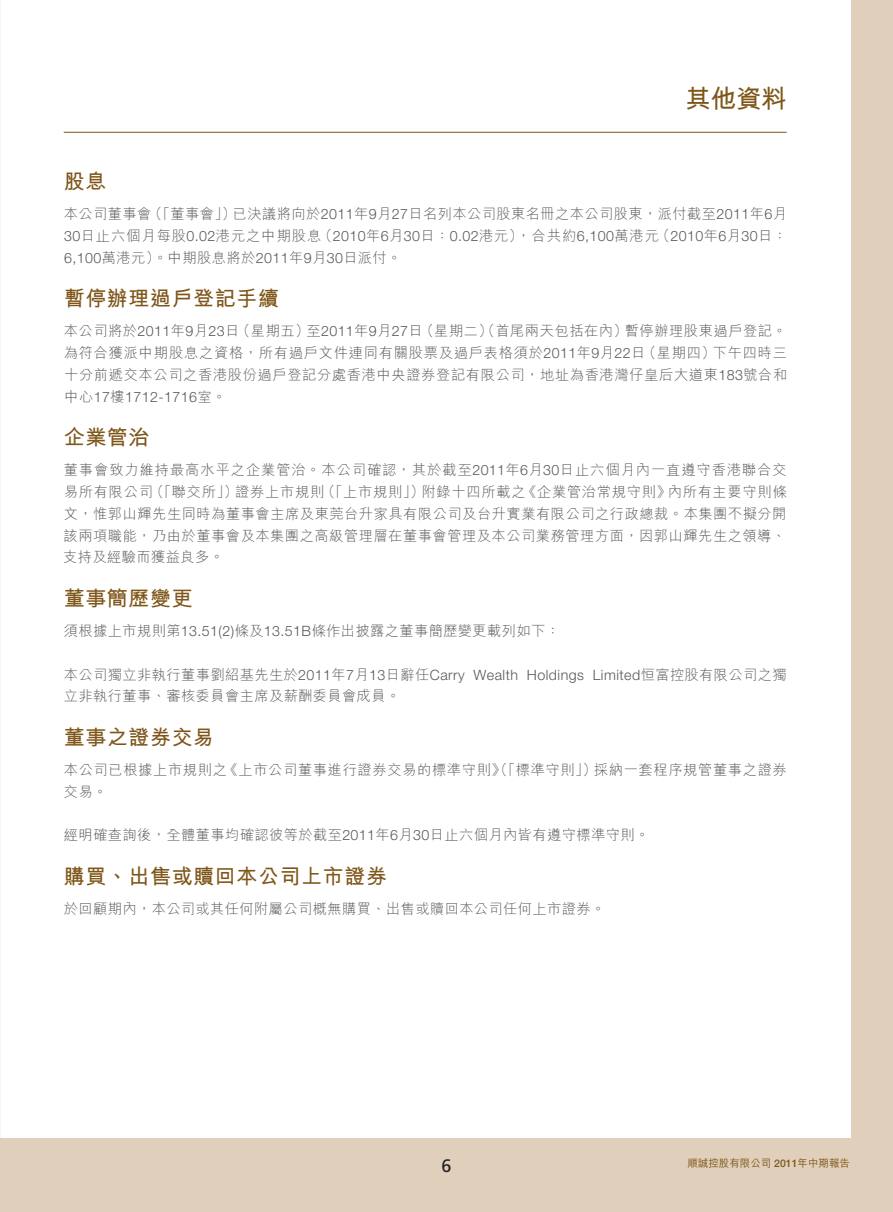
<style>
.page{position:relative;width:893px;height:1212px;background:#dfcfbb}
.page>*{position:absolute;margin:0;border:0;box-sizing:border-box;transform-origin:0 0}
.t1{font:700 25.5px "M Hei HK";color:#7f5619}
.t2{font:700 21px "M Hei HK";letter-spacing:.03em;color:#7f5619}
.t3{font:18px "Frutiger LT Std";color:#231f20}
.t4{font:300 14.25px/21.8px "M Hei HK";letter-spacing:.03em;color:#57585a;text-align:justify}
.t5{font:300 14.25px "Helvetica Neue LT Std";letter-spacing:.035em;color:#57585a}
.t6{font:500 10.5px "M Hei HK";color:#7f5619}
.s1{font-family:"Helvetica Neue LT Std"}
.s2{font-family:"M Hei HK"}
</style>
<div class="page">
<div style="left:0;top:0;width:850px;height:1137px;background:#fff"></div>
<hr style="left:64px;top:132px;width:723px;height:1px;background:#7f5619">
<h1 class="t1" style="left:686px;top:80px;width:103px">其他資料</h1>
<h2 class="t2" style="left:64px;top:166px;width:44px">股息</h2>
<p class="t4" style="left:64px;top:202px;width:725px">本公司董事會（「董事會」）已決議將向於<span class="s1">2011</span>年<span class="s1">9</span>月<span class="s1">27</span>日名列本公司股東名冊之本公司股東，派付截至<span class="s1">2011</span>年<span class="s1">6</span>月<span class="s1">30</span>日止六個月每股<span class="s1">0.02</span>港元之中期股息（<span class="s1">2010</span>年<span class="s1">6</span>月<span class="s1">30</span>日：<span class="s1">0.02</span>港元），合共約<span class="s1">6,100</span>萬港元（<span class="s1">2010</span>年<span class="s1">6</span>月<span class="s1">30</span>日：<span class="s1">6,100</span>萬港元）。中期股息將於<span class="s1">2011</span>年<span class="s1">9</span>月<span class="s1">30</span>日派付。</p>
<h2 class="t2" style="left:64px;top:283px;width:217px">暫停辦理過戶登記手續</h2>
<p class="t4" style="left:64px;top:320px;width:725px">本公司將於<span class="s1">2011</span>年<span class="s1">9</span>月<span class="s1">23</span>日（星期五）至<span class="s1">2011</span>年<span class="s1">9</span>月<span class="s1">27</span>日（星期二）（首尾兩天包括在內）暫停辦理股東過戶登記。為符合獲派中期股息之資格，所有過戶文件連同有關股票及過戶表格須於<span class="s1">2011</span>年<span class="s1">9</span>月<span class="s1">22</span>日（星期四）下午四時三十分前遞交本公司之香港股份過戶登記分處香港中央證券登記有限公司，地址為香港灣仔皇后大道東<span class="s1">183</span>號合和</p>
<p class="t5" style="left:65px;top:388px;width:163px"><span class="s2">中心</span>17<span class="s2">樓</span>1712-1716<span class="s2">室。</span></p>
<h2 class="t2" style="left:64px;top:422px;width:87px">企業管治</h2>
<p class="t4" style="left:63px;top:459px;width:725px">董事會致力維持最高水平之企業管治。本公司確認，其於截至<span class="s1">2011</span>年<span class="s1">6</span>月<span class="s1">30</span>日止六個月內一直遵守香港聯合交易所有限公司（「聯交所」）證券上市規則（「上市規則」）附錄十四所載之《企業管治常規守則》內所有主要守則條文，惟郭山輝先生同時為董事會主席及東莞台升家具有限公司及台升實業有限公司之行政總裁。本集團不擬分開該兩項職能，乃由於董事會及本集團之高級管理層在董事會管理及本公司業務管理方面，因郭山輝先生之領導、支持及經驗而獲益良多。</p>
<h2 class="t2" style="left:64px;top:583px;width:130px">董事簡歷變更</h2>
<p class="t4" style="left:64px;top:619px;width:498px">須根據上市規則第<span class="s1">13.51(2)</span>條及<span class="s1">13.51B</span>條作出披露之董事簡歷變更載列如下：</p>
<p class="t5" style="left:64px;top:666px;width:724px"><span class="s2">本公司獨立非執行董事劉紹基先生於</span>2011<span class="s2">年</span>7<span class="s2">月</span>13<span class="s2">日辭任</span>Carry Wealth Holdings Limited<span class="s2">恒富控股有限公司之獨</span></p>
<p class="t4" style="left:64px;top:685px;width:338px">立非執行董事、審核委員會主席及薪酬委員會成員。</p>
<h2 class="t2" style="left:64px;top:722px;width:152px">董事之證券交易</h2>
<p class="t4" style="left:64px;top:758px;width:725px">本公司已根據上市規則之《上市公司董事進行證券交易的標準守則》（「標準守則」）採納一套程序規管董事之證券交易。</p>
<p class="t4" style="left:64px;top:824px;width:587px">經明確查詢後，全體董事均確認彼等於截至<span class="s1">2011</span>年<span class="s1">6</span>月<span class="s1">30</span>日止六個月內皆有遵守標準守則。</p>
<h2 class="t2" style="left:64px;top:861px;width:325px">購買、出售或贖回本公司上市證券</h2>
<p class="t4" style="left:64px;top:897px;width:543px">於回顧期內，本公司或其任何附屬公司概無購買、出售或贖回本公司任何上市證券。</p>
<p class="t3" style="left:441px;top:1155px;width:12px">6</p>
<p class="t6" style="left:687px;top:1155px;width:164px">順誠控股有限公司 <span class="s1">2011</span>年中期報告</p>
</div>
